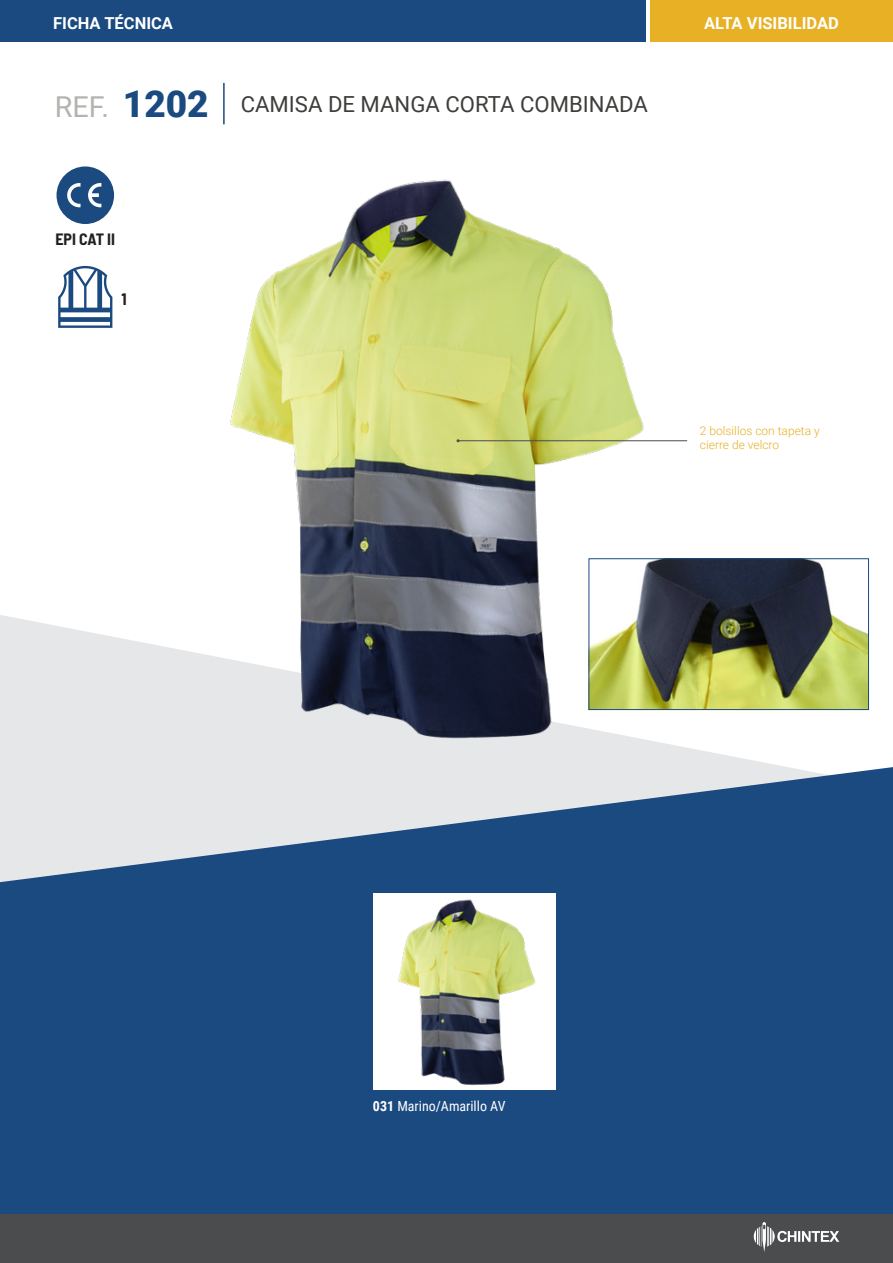
<style>
.page{position:relative;width:893px;height:1263px;background:#fff}
.page>*{position:absolute;margin:0;border:0;box-sizing:border-box;transform-origin:0 0}
.t1{font:22.2px "Roboto";color:#3d3d3b}
.t2{font:700 16.5px "Roboto";color:#fff}
.t3{font:700 semi-condensed 16.2px "Barlow";color:#231f20}
.t4{font:700 semi-condensed 16.05px "Barlow";color:#231f20}
.t5{font:13.95px "Roboto Condensed";color:#fff}
.t6{font:300 12px/14.4px "Roboto";color:#e8b025}
.s1{font-size:28.8px;color:#b3b3b0}
.s2{font-weight:900;font-size:37.05px;color:#1a4a80}
.s3{font-weight:700}
</style>
<div class="page">
<svg style="left:0;top:612px;width:870px;height:153px;fill:#e6e7e9"></svg>
<svg style="left:0;top:765px;width:893px;height:449px;background:#37618f"></svg>
<div style="left:0;top:0;width:645px;height:42px;background:#1a4a80"></div>
<div style="left:0;top:1214px;width:893px;height:49px;background:#4b4c4d"></div>
<div style="left:650px;top:0;width:243px;height:42px;background:#e8b025"></div>
<svg style="left:754px;top:1222px;width:85px;height:30px"></svg>
<hr style="left:223px;top:83px;width:2px;height:41px;background:#1a4a80">
<img style="left:209px;top:179px;width:446px;height:583px">
<hr style="left:458px;top:440px;width:229px;height:1px;background:#4b4c4d">
<div style="left:373px;top:894px;width:183px;height:196px;background:#fff"></div>
<img style="left:398px;top:899px;width:138px;height:187px">
<svg style="left:57px;top:166px;width:57px;height:58px"></svg>
<svg style="left:58px;top:266px;width:54px;height:62px"></svg>
<img style="left:591px;top:560px;width:276px;height:148px">
<div style="left:589px;top:558px;width:280px;height:152px;border:1px solid #1a4a80"></div>
<p class="t2" style="left:53px;top:11px;width:121px">FICHA TÉCNICA</p>
<p class="t2" style="left:704px;top:11px;width:136px">ALTA VISIBILIDAD</p>
<p class="t1" style="left:55px;top:89px;width:595px"><span class="s1">REF.</span> <span class="s2">1202</span> CAMISA DE MANGA CORTA COMBINADA</p>
<p class="t4" style="left:55px;top:228px;width:61px">EPI CAT II</p>
<p class="t3" style="left:121px;top:287px;width:7px">1</p>
<p class="t6" style="left:700px;top:423px;width:121px">2 bolsillos con tapeta y cierre de velcro</p>
<p class="t5" style="left:373px;top:1097px;width:134px"><span class="s3">031</span> Marino/Amarillo AV</p>
</div>
